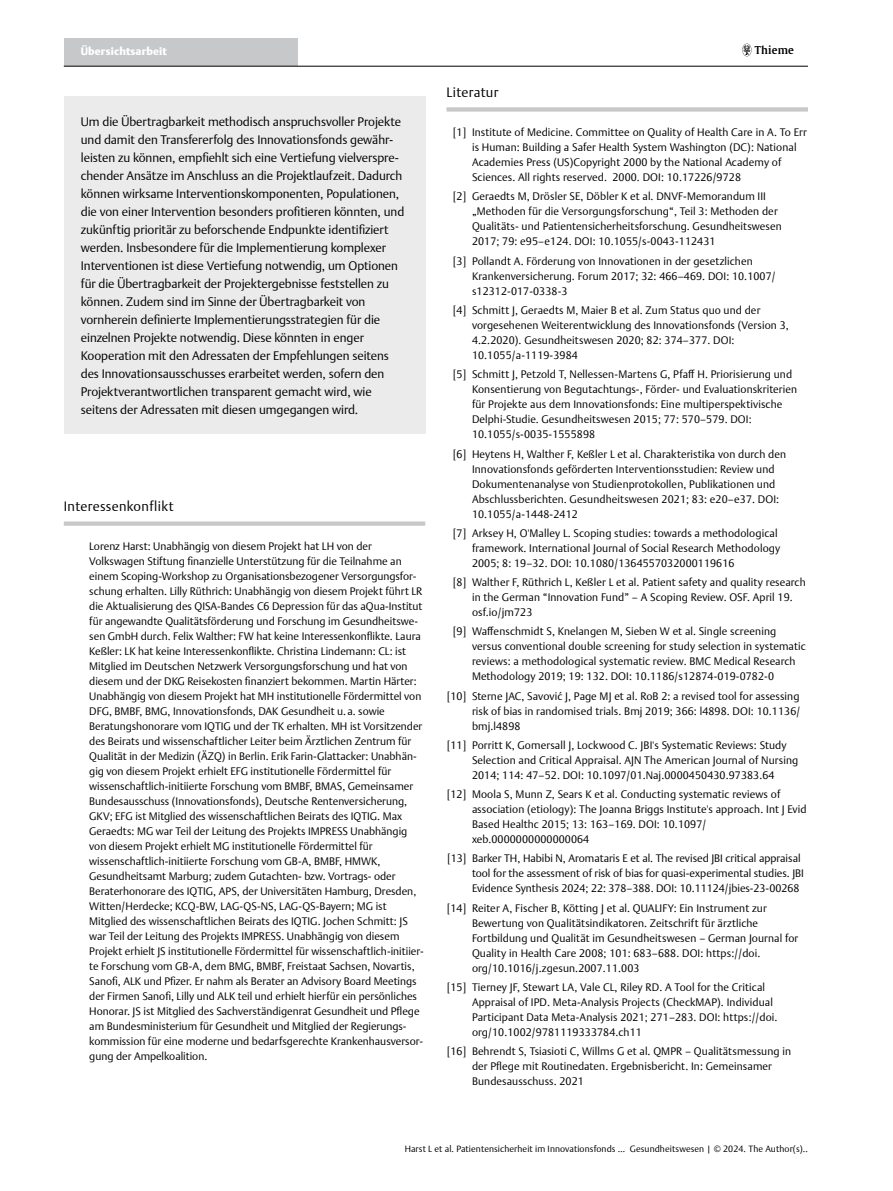
<style>
.page{position:relative;width:893px;height:1191px;background:#fff}
.page>*{position:absolute;margin:0;border:0;box-sizing:border-box;transform-origin:0 0}
.t1{font:300 13.5px "Thieme Argo 2011";letter-spacing:.025em;color:#000}
.t2{font:300 12.3px/18px "Thieme Argo 2011";letter-spacing:-.005em;color:#000}
.t3{font:300 10.8px/15px "Thieme Argo 2011";color:#000}
.t4{font:900 10.8px "Thieme Argo 2011";letter-spacing:.01em;color:#fff}
.t5{font:600 10.8px "Thieme Gulliver 2011";letter-spacing:.01em;color:#000}
.t6{font:300 9px "Thieme Argo 2011";letter-spacing:.01em;color:#000}
</style>
<div class="page">
<div style="left:64px;top:38px;width:234px;height:28px;background:#c7c8ca"></div>
<hr style="left:64px;top:66px;width:744px;height:1px;background:#000">
<svg style="left:742px;top:44px;width:9px;height:12px"></svg>
<div style="left:64px;top:521px;width:361px;height:5px;background:#c7c8ca"></div>
<div style="left:64px;top:96px;width:361px;height:338px;background:#ebebec"></div>
<div style="left:446px;top:107px;width:362px;height:5px;background:#c7c8ca"></div>
<p class="t4" style="left:81px;top:44px;width:88px">Übersichtsarbeit</p>
<p class="t5" style="left:755px;top:42px;width:40px">Thieme</p>
<p class="t2" style="left:81px;top:113px;width:325px">Um die Übertragbarkeit methodisch anspruchsvoller Projekte und damit den Transfererfolg des Innovationsfonds gewähr&shy;leisten zu können, empfiehlt sich eine Vertiefung vielverspre&shy;chender Ansätze im Anschluss an die Projektlaufzeit. Dadurch können wirksame Interventionskomponenten, Populationen, die von einer Intervention besonders profitieren könnten, und zukünftig prioritär zu beforschende Endpunkte identifiziert werden. Insbesondere für die Implementierung komplexer Interventionen ist diese Vertiefung notwendig, um Optionen für die Übertragbarkeit der Projektergebnisse feststellen zu können. Zudem sind im Sinne der Übertragbarkeit von vornherein definierte Implementierungsstrategien für die einzelnen Projekte notwendig. Diese könnten in enger Kooperation mit den Adressaten der Empfehlungen seitens des Innovationsausschusses erarbeitet werden, sofern den Projektverantwortlichen transparent gemacht wird, wie seitens der Adressaten mit diesen umgegangen wird.</p>
<p class="t1" style="left:64px;top:497px;width:111px">Interessenkonflikt</p>
<p class="t3" style="left:89px;top:538px;width:336px">Lorenz Harst: Unabhängig von diesem Projekt hat LH von der Volkswagen Stiftung finanzielle Unterstützung für die Teilnahme an einem Scoping-Workshop zu Organisationsbezogener Versorgungsfor&shy;schung erhalten. Lilly Rüthrich: Unabhängig von diesem Projekt führt LR die Aktualisierung des QISA-Bandes C6 Depression für das aQua-Institut für angewandte Qualitätsförderung und Forschung im Gesundheitswe&shy;sen GmbH durch. Felix Walther: FW hat keine Interessenkonflikte. Laura Keßler: LK hat keine Interessenkonflikte. Christina Lindemann: CL: ist Mitglied im Deutschen Netzwerk Versorgungsforschung und hat von diesem und der DKG Reisekosten finanziert bekommen. Martin Härter:<br>Unabhängig von diesem Projekt hat MH institutionelle Fördermittel von DFG, BMBF, BMG, Innovationsfonds, DAK Gesundheit u.a. sowie Beratungshonorare vom IQTIG und der TK erhalten. MH ist Vorsitzender des Beirats und wissenschaftlicher Leiter beim Ärztlichen Zentrum für Qualität in der Medizin (ÄZQ) in Berlin. Erik Farin-Glattacker: Unabhän&shy;gig von diesem Projekt erhielt EFG institutionelle Fördermittel für wissenschaftlich-initiierte Forschung vom BMBF, BMAS, Gemeinsamer Bundesausschuss (Innovationsfonds), Deutsche Rentenversicherung, GKV; EFG ist Mitglied des wissenschaftlichen Beirats des IQTIG. Max Geraedts: MG war Teil der Leitung des Projekts IMPRESS Unabhängig von diesem Projekt erhielt MG institutionelle Fördermittel für wissenschaftlich-initiierte Forschung vom GB-A, BMBF, HMWK, Gesundheitsamt Marburg; zudem Gutachten- bzw. Vortrags- oder Beraterhonorare des IQTIG, APS, der Universitäten Hamburg, Dresden, Witten/Herdecke; KCQ-BW, LAG-QS-NS, LAG-QS-Bayern; MG ist Mitglied des wissenschaftlichen Beirats des IQTIG. Jochen Schmitt: JS war Teil der Leitung des Projekts IMPRESS. Unabhängig von diesem Projekt erhielt JS institutionelle Fördermittel für wissenschaftlich-initiier&shy;te Forschung vom GB-A, dem BMG, BMBF, Freistaat Sachsen, Novartis, Sanofi, ALK und Pfizer. Er nahm als Berater an Advisory Board Meetings der Firmen Sanofi, Lilly und ALK teil und erhielt hierfür ein persönliches Honorar. JS ist Mitglied des Sachverständigenrat Gesundheit und Pflege am Bundesministerium für Gesundheit und Mitglied der Regierungs&shy;kommission für eine moderne und bedarfsgerechte Krankenhausversor&shy;gung der Ampelkoalition.</p>
<p class="t1" style="left:446px;top:83px;width:53px">Literatur</p>
<p class="t3" style="left:472px;top:124px;width:336px;text-indent:-19px">[1] Institute of Medicine. Committee on Quality of Health Care in A. To Err is Human: Building a Safer Health System Washington (DC): National Academies Press (US)Copyright 2000 by the National Academy of Sciences. All rights reserved. 2000. DOI: 10.17226/9728</p>
<p class="t3" style="left:472px;top:189px;width:311px;text-indent:-19px">[2] Geraedts M, Drösler SE, Döbler K et al. DNVF-Memorandum III „Methoden für die Versorgungsforschung“, Teil 3: Methoden der Qualitäts- und Patientensicherheitsforschung. Gesundheitswesen 2017; 79: e95–e124. DOI: 10.1055/s-0043-112431</p>
<p class="t3" style="left:472px;top:253px;width:305px;text-indent:-19px">[3] Pollandt A. Förderung von Innovationen in der gesetzlichen<br>Krankenversicherung. Forum 2017; 32: 466–469. DOI: 10.1007/ s12312-017-0338-3</p>
<p class="t3" style="left:472px;top:302px;width:318px;text-indent:-19px">[4] Schmitt J, Geraedts M, Maier B et al. Zum Status quo und der vorgesehenen Weiterentwicklung des Innovationsfonds (Version 3, 4.2.2020). Gesundheitswesen 2020; 82: 374–377. DOI:<br>10.1055/a-1119-3984</p>
<p class="t3" style="left:472px;top:367px;width:327px;text-indent:-19px">[5] Schmitt J, Petzold T, Nellessen-Martens G, Pfaff H. Priorisierung und Konsentierung von Begutachtungs-, Förder- und Evaluationskriterien für Projekte aus dem Innovationsfonds: Eine multiperspektivische Delphi-Studie. Gesundheitswesen 2015; 77: 570–579. DOI:<br>10.1055/s-0035-1555898</p>
<p class="t3" style="left:472px;top:446px;width:316px;text-indent:-19px">[6] Heytens H, Walther F, Keßler L et al. Charakteristika von durch den Innovationsfonds geförderten Interventionsstudien: Review und Dokumentenanalyse von Studienprotokollen, Publikationen und Abschlussberichten. Gesundheitswesen 2021; 83: e20–e37. DOI:<br>10.1055/a-1448-2412</p>
<p class="t3" style="left:472px;top:525px;width:310px;text-indent:-19px">[7] Arksey H, O'Malley L. Scoping studies: towards a methodological framework. International Journal of Social Research Methodology<br>2005; 8: 19–32. DOI: 10.1080/1364557032000119616</p>
<p class="t3" style="left:472px;top:574px;width:335px;text-indent:-19px">[8] Walther F, Rüthrich L, Keßler L et al. Patient safety and quality research in the German “Innovation Fund” – A Scoping Review. OSF. April 19. osf.io/jm723</p>
<p class="t3" style="left:472px;top:624px;width:335px;text-indent:-19px">[9] Waffenschmidt S, Knelangen M, Sieben W et al. Single screening versus conventional double screening for study selection in systematic reviews: a methodological systematic review. BMC Medical Research Methodology 2019; 19: 132. DOI: 10.1186/s12874-019-0782-0</p>
<p class="t3" style="left:472px;top:688px;width:330px;text-align:justify;text-indent:-25px">[10] Sterne JAC, Savović J, Page MJ et al. RoB 2: a revised tool for assessing risk of bias in randomised trials. Bmj 2019; 366: l4898. DOI: 10.1136/ bmj.l4898</p>
<p class="t3" style="left:472px;top:737px;width:328px;text-indent:-25px">[11] Porritt K, Gomersall J, Lockwood C. JBI's Systematic Reviews: Study<br>Selection and Critical Appraisal. AJN The American Journal of Nursing<br>2014; 114: 47–52. DOI: 10.1097/01.Naj.0000450430.97383.64</p>
<p class="t3" style="left:472px;top:786px;width:336px;text-indent:-25px">[12] Moola S, Munn Z, Sears K et al. Conducting systematic reviews of association (etiology): The Joanna Briggs Institute's approach. Int J Evid Based Healthc 2015; 13: 163–169. DOI: 10.1097/ xeb.0000000000000064</p>
<p class="t3" style="left:472px;top:851px;width:333px;text-indent:-25px">[13] Barker TH, Habibi N, Aromataris E et al. The revised JBI critical appraisal tool for the assessment of risk of bias for quasi-experimental studies. JBI<br>Evidence Synthesis 2024; 22: 378–388. DOI: 10.11124/jbies-23-00268</p>
<p class="t3" style="left:472px;top:900px;width:328px;text-indent:-25px">[14] Reiter A, Fischer B, Kötting J et al. QUALIFY: Ein Instrument zur Bewertung von Qualitätsindikatoren. Zeitschrift für ärztliche Fortbildung und Qualität im Gesundheitswesen – German Journal for Quality in Health Care 2008; 101: 683–688. DOI: https://doi. org/10.1016/j.zgesun.2007.11.003</p>
<p class="t3" style="left:472px;top:979px;width:307px;text-indent:-25px">[15] Tierney JF, Stewart LA, Vale CL, Riley RD. A Tool for the Critical Appraisal of IPD. Meta-Analysis Projects (CheckMAP). Individual Participant Data Meta-Analysis 2021; 271–283. DOI: https://doi. org/10.1002/9781119333784.ch11</p>
<p class="t3" style="left:472px;top:1043px;width:321px;text-indent:-25px">[16] Behrendt S, Tsiasioti C, Willms G et al. QMPR – Qualitätsmessung in der Pflege mit Routinedaten. Ergebnisbericht. In: Gemeinsamer<br>Bundesausschuss. 2021</p>
<p class="t6" style="left:405px;top:1143px;width:405px">Harst L et al. Patientensicherheit im Innovationsfonds … Gesundheitswesen | © 2024. The Author(s)..</p>
</div>
